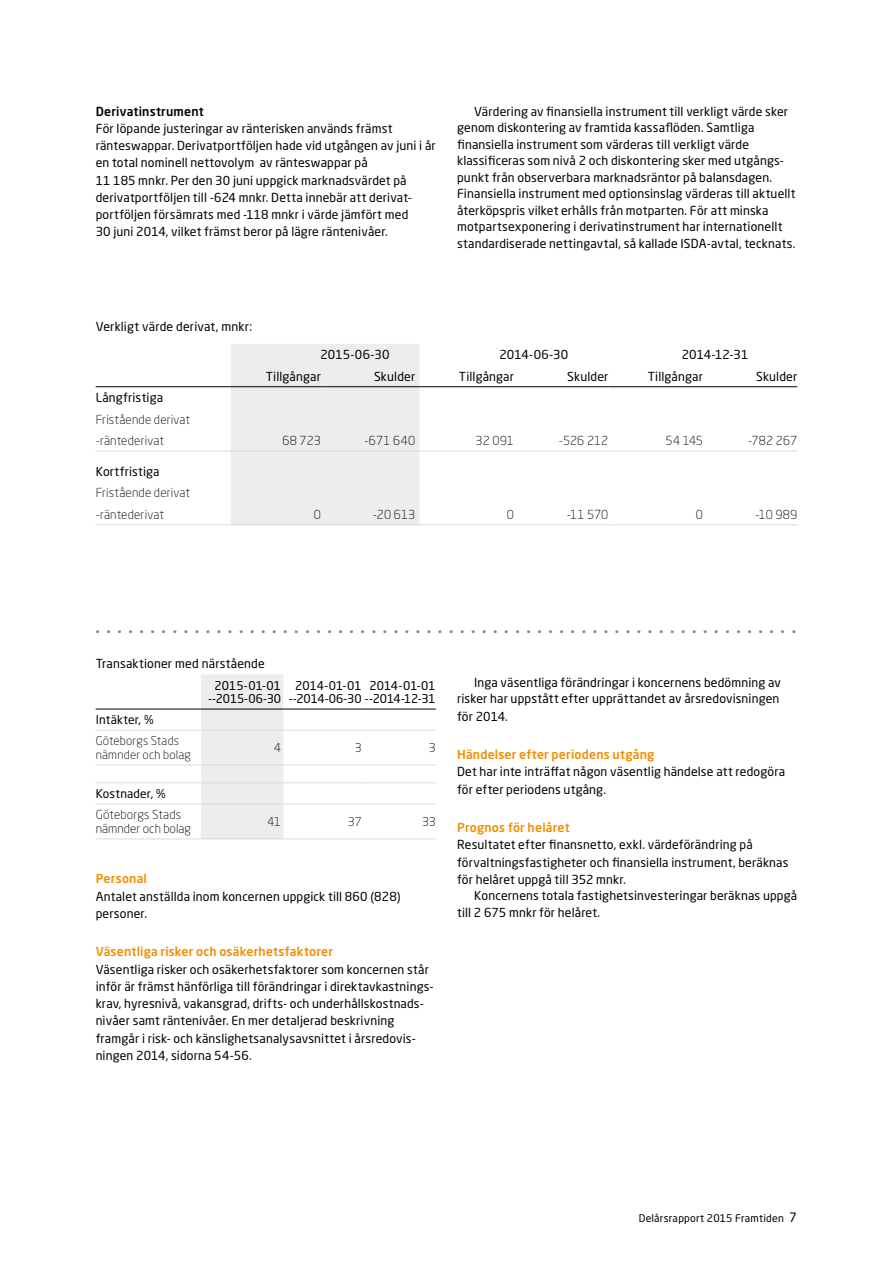
<style>
.page{position:relative;width:893px;height:1263px;background:#fff}
.page>*{position:absolute;margin:0;border:0;box-sizing:border-box;transform-origin:0 0}
.t1{font:12.3px/17.2px "Neo Sans Std";letter-spacing:.01em;color:#000}
.t2{font:300 12.3px/21.5px "Neo Sans Std";letter-spacing:.01em;color:#000}
.t3{font:500 12.3px "Neo Sans Std";letter-spacing:.015em;color:#f28e00}
.t4{font:500 12.3px "Neo Sans Std";letter-spacing:.015em;color:#000}
.t5{font:12px/13.5px "Neo Sans Std";letter-spacing:.01em;color:#000;text-align:center}
.t6{font:300 12px/13.5px "Neo Sans Std";letter-spacing:.015em;color:#000}
.t7{font:12px/13.5px "Neo Sans Std";letter-spacing:-.01em;color:#000}
.t8{font:10.5px "Neo Sans Std";letter-spacing:.02em;color:#000}
.t9{font:500 9px "Neo Sans Std";color:#878787}
.s1{font-size:12.75px}
</style>
<div class="page">
<div style="left:201px;top:674px;width:82px;height:164px;background:#ededed"></div>
<hr style="left:96px;top:838px;width:105px;height:1px;background:#dadada">
<hr style="left:201px;top:838px;width:82px;height:1px;background:#dadada">
<hr style="left:283px;top:838px;width:79px;height:1px;background:#dadada">
<hr style="left:362px;top:838px;width:74px;height:1px;background:#dadada">
<hr style="left:96px;top:709px;width:105px;height:1px;background:#000">
<hr style="left:201px;top:709px;width:82px;height:1px;background:#000">
<hr style="left:283px;top:709px;width:79px;height:1px;background:#000">
<hr style="left:362px;top:709px;width:74px;height:1px;background:#000">
<hr style="left:96px;top:765px;width:105px;height:1px;background:#dadada">
<hr style="left:201px;top:765px;width:82px;height:1px;background:#dadada">
<hr style="left:283px;top:765px;width:79px;height:1px;background:#dadada">
<hr style="left:362px;top:765px;width:74px;height:1px;background:#dadada">
<hr style="left:96px;top:782px;width:105px;height:1px;background:#dadada">
<hr style="left:201px;top:782px;width:82px;height:1px;background:#dadada">
<hr style="left:283px;top:782px;width:79px;height:1px;background:#dadada">
<hr style="left:362px;top:782px;width:74px;height:1px;background:#dadada">
<hr style="left:96px;top:804px;width:105px;height:1px;background:#dadada">
<hr style="left:201px;top:804px;width:82px;height:1px;background:#dadada">
<hr style="left:283px;top:804px;width:79px;height:1px;background:#dadada">
<hr style="left:362px;top:804px;width:74px;height:1px;background:#dadada">
<hr style="left:96px;top:730px;width:105px;height:1px;background:#dadada">
<hr style="left:201px;top:730px;width:82px;height:1px;background:#dadada">
<hr style="left:283px;top:730px;width:79px;height:1px;background:#dadada">
<hr style="left:362px;top:730px;width:74px;height:1px;background:#dadada">
<div style="left:231px;top:344px;width:189px;height:181px;background:#ededed"></div>
<hr style="left:96px;top:386px;width:135px;height:1px;background:#000">
<hr style="left:231px;top:386px;width:94px;height:1px;background:#000">
<hr style="left:325px;top:386px;width:95px;height:1px;background:#000">
<hr style="left:420px;top:386px;width:94px;height:1px;background:#000">
<hr style="left:514px;top:386px;width:94px;height:1px;background:#000">
<hr style="left:608px;top:386px;width:95px;height:1px;background:#000">
<hr style="left:703px;top:386px;width:94px;height:1px;background:#000">
<hr style="left:96px;top:451px;width:135px;height:1px;background:#dadada">
<hr style="left:231px;top:451px;width:94px;height:1px;background:#dadada">
<hr style="left:325px;top:451px;width:95px;height:1px;background:#dadada">
<hr style="left:420px;top:451px;width:94px;height:1px;background:#dadada">
<hr style="left:514px;top:451px;width:94px;height:1px;background:#dadada">
<hr style="left:608px;top:451px;width:95px;height:1px;background:#dadada">
<hr style="left:703px;top:451px;width:94px;height:1px;background:#dadada">
<hr style="left:96px;top:525px;width:135px;height:1px;background:#dadada">
<hr style="left:231px;top:525px;width:94px;height:1px;background:#dadada">
<hr style="left:325px;top:525px;width:95px;height:1px;background:#dadada">
<hr style="left:420px;top:525px;width:94px;height:1px;background:#dadada">
<hr style="left:514px;top:525px;width:94px;height:1px;background:#dadada">
<hr style="left:608px;top:525px;width:95px;height:1px;background:#dadada">
<hr style="left:703px;top:525px;width:94px;height:1px;background:#dadada">
<p class="t4" style="left:96px;top:103px;width:110px">Derivatinstrument</p>
<p class="t1" style="left:96px;top:120px;width:342px">För löpande justeringar av ränterisken används främst ränteswappar. Derivatportföljen hade vid utgången av juni i år en total nominell nettovolym av ränteswappar på<br>11 185 mnkr. Per den 30 juni uppgick marknadsvärdet på derivatportföljen till -624 mnkr. Detta innebär att derivat&shy;portföljen försämrats med -118 mnkr i värde jämfört med<br>30 juni 2014, vilket främst beror på lägre räntenivåer.</p>
<p class="t1" style="left:457px;top:103px;width:340px;line-height:16.5px;text-indent:17px">Värdering av finansiella instrument till verkligt värde sker genom diskontering av framtida kassaflöden. Samtliga finansiella instrument som värderas till verkligt värde klassificeras som nivå 2 och diskontering sker med utgångs&shy;punkt från observerbara marknadsräntor på balansdagen.<br>Finansiella instrument med optionsinslag värderas till aktuellt återköpspris vilket erhålls från motparten. För att minska motpartsexponering i derivatinstrument har internationellt standardiserade nettingavtal, så kallade ISDA-avtal, tecknats.</p>
<p class="t1" style="left:96px;top:318px;width:158px">Verkligt värde derivat, mnkr:</p>
<p class="t1" style="left:320px;top:346px;width:71px">2015-06-30</p>
<p class="t1" style="left:499px;top:346px;width:70px">2014-06-30</p>
<p class="t1" style="left:682px;top:346px;width:68px">2014-12-31</p>
<p class="t1" style="left:96px;top:389px;width:69px">Långfristiga</p>
<p class="t2" style="left:96px;top:408px;width:96px">Fristående derivat -räntederivat</p>
<p class="t1" style="left:96px;top:463px;width:65px">Kortfristiga</p>
<p class="t2" style="left:96px;top:482px;width:96px">Fristående derivat -räntederivat</p>
<p class="t1" style="left:266px;top:367px;width:57px">Tillgångar</p>
<p class="t1" style="left:374px;top:367px;width:43px">Skulder</p>
<p class="t1" style="left:459px;top:367px;width:57px">Tillgångar</p>
<p class="t1" style="left:567px;top:367px;width:43px">Skulder</p>
<p class="t1" style="left:648px;top:367px;width:57px">Tillgångar</p>
<p class="t1" style="left:756px;top:367px;width:43px">Skulder</p>
<p class="t2" style="left:282px;top:430px;width:40px">68 723</p>
<p class="t2" style="left:364px;top:430px;width:52px">-671 640</p>
<p class="t2" style="left:476px;top:430px;width:40px">32 091</p>
<p class="t2" style="left:559px;top:430px;width:51px">-526 212</p>
<p class="t2" style="left:666px;top:430px;width:39px">54 145</p>
<p class="t2" style="left:748px;top:430px;width:51px">-782 267</p>
<p class="t2" style="left:314px;top:504px;width:9px">0</p>
<p class="t2" style="left:373px;top:504px;width:44px">-20 613</p>
<p class="t2" style="left:507px;top:504px;width:9px">0</p>
<p class="t2" style="left:567px;top:504px;width:43px">-11 570</p>
<p class="t2" style="left:696px;top:504px;width:9px">0</p>
<p class="t2" style="left:755px;top:504px;width:43px">-10 989</p>
<p class="t9" style="left:96px;top:626px;width:702px">••••••••••••••••••••••••••••••••••••••••••••••••••••••••••••••••</p>
<p class="t1" style="left:96px;top:655px;width:171px">Transaktioner med närstående</p>
<p class="t5" style="left:208px;top:678px;width:75px">2015-01-01 --2015-06-30</p>
<p class="t7" style="left:289px;top:678px;width:149px;text-indent:7px">2014-01-01 --2014-06-30 --2014-12-31</p>
<p class="t5" style="left:369px;top:678px;width:68px">2014-01-01</p>
<p class="t5" style="left:96px;top:713px;width:60px">Intäkter, %</p>
<p class="t6" style="left:96px;top:734px;width:97px">Göteborgs Stads nämnder och bolag</p>
<p class="t6" style="left:274px;top:741px;width:8px">4</p>
<p class="t6" style="left:355px;top:741px;width:8px">3</p>
<p class="t6" style="left:429px;top:741px;width:8px">3</p>
<p class="t5" style="left:96px;top:787px;width:72px">Kostnader, %</p>
<p class="t2" style="left:96px;top:808px;width:97px;line-height:13.5px">Göteborgs Stads nämnder och bolag</p>
<p class="t6" style="left:268px;top:815px;width:15px">41</p>
<p class="t6" style="left:348px;top:815px;width:15px">37</p>
<p class="t6" style="left:422px;top:815px;width:15px">33</p>
<p class="t3" style="left:96px;top:871px;width:53px">Personal</p>
<p class="t1" style="left:96px;top:887px;width:306px">Antalet anställda inom koncernen uppgick till 860 (828) personer.</p>
<p class="t3" style="left:96px;top:944px;width:239px">Väsentliga risker och osäkerhetsfaktorer</p>
<p class="t1" style="left:96px;top:960px;width:339px">Väsentliga risker och osäkerhetsfaktorer som koncernen står inför är främst hänförliga till förändringar i direktavkastnings&shy;krav, hyresnivå, vakansgrad, drifts- och underhållskostnads&shy;nivåer samt räntenivåer. En mer detaljerad beskrivning framgår i risk- och känslighetsanalysavsnittet i årsredovis&shy;ningen 2014, sidorna 54-56.</p>
<p class="t1" style="left:457px;top:674px;width:325px;line-height:16.8px;text-indent:17px">Inga väsentliga förändringar i koncernens bedömning av risker har uppstått efter upprättandet av årsredovisningen för 2014.</p>
<p class="t3" style="left:457px;top:747px;width:199px">Händelser efter periodens utgång</p>
<p class="t1" style="left:457px;top:763px;width:329px">Det har inte inträffat någon väsentlig händelse att redogöra för efter periodens utgång.</p>
<p class="t3" style="left:457px;top:820px;width:114px">Prognos för helåret</p>
<p class="t1" style="left:457px;top:836px;width:333px">Resultatet efter finansnetto, exkl. värdeförändring på förvaltningsfastigheter och finansiella instrument, beräknas för helåret uppgå till 352 mnkr.</p>
<p class="t1" style="left:457px;top:887px;width:341px;line-height:16.5px;text-indent:17px">Koncernens totala fastighetsinvesteringar beräknas uppgå till 2 675 mnkr för helåret.</p>
<p class="t8" style="left:639px;top:1211px;width:160px">Delårsrapport 2015 Framtiden <span class="s1">7</span></p>
</div>
